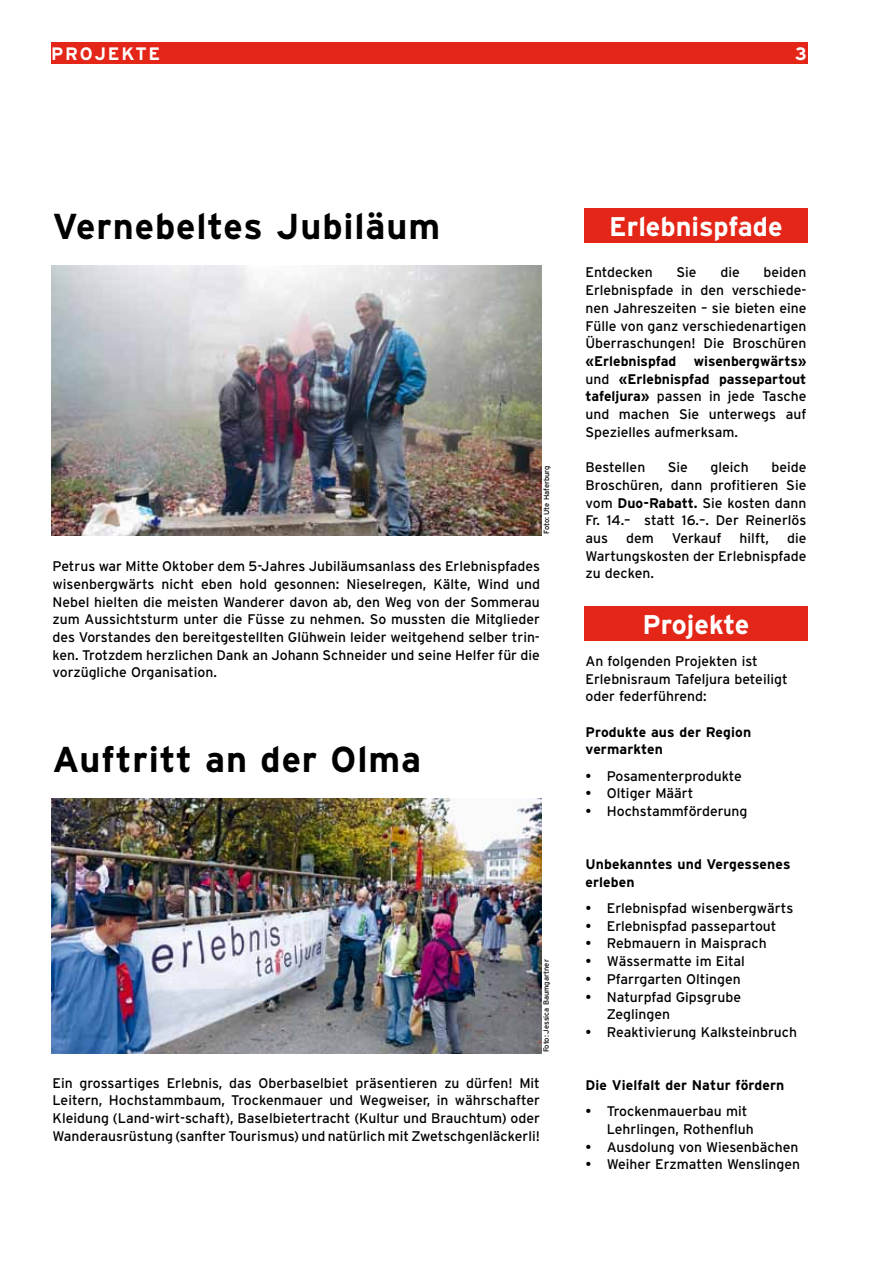
<style>
.page{position:relative;width:893px;height:1263px;background:#fff}
.page>*{position:absolute;margin:0;border:0;box-sizing:border-box;transform-origin:0 0}
.t1{font:700 36px "Interstate";letter-spacing:.025em;color:#000}
.t2{font:700 27px "Interstate";color:#fff}
.t3{font:700 18px "Interstate";color:#fff}
.t4{font:13.95px/17.7px "Interstate";color:#000;text-align:justify}
.t5{font:700 13.95px/17.7px "Interstate";letter-spacing:.01em;color:#000}
.t6{font:7.5px "Interstate";color:#000}
.s1{font-weight:700}
</style>
<div class="page">
<div style="left:51px;top:43px;width:757px;height:21px;background:#e42618"></div>
<div style="left:584px;top:209px;width:224px;height:34px;background:#e42618"></div>
<img style="left:51px;top:265px;width:490px;height:270px">
<div style="left:584px;top:607px;width:224px;height:34px;background:#e42618"></div>
<img style="left:51px;top:798px;width:490px;height:256px">
<p class="t3" style="left:51px;top:43px;width:28px">Proje</p>
<p class="t3" style="left:121px;top:43px;width:40px">ktE</p>
<p class="t3" style="left:795px;top:43px;width:13px">3</p>
<h1 class="t1" style="left:53px;top:204px;width:389px">Vernebeltes Jubiläum</h1>
<p class="t6" style="left:542px;top:534px;width:70px;rotate:-90deg">Foto: Ute Haferburg</p>
<p class="t4" style="left:53px;top:557px;width:489px">Petrus war Mitte Oktober dem 5-Jahres Jubiläumsanlass des Erlebnispfades wisenbergwärts nicht eben hold gesonnen: Nieselregen, Kälte, Wind und Nebel hielten die meisten Wanderer davon ab, den Weg von der Sommerau zum Aussichtsturm unter die Füsse zu nehmen. So mussten die Mitglieder des Vorstandes den bereitgestellten Glühwein leider weitgehend selber trin&shy;ken. Trotzdem herzlichen Dank an Johann Schneider und seine Helfer für die vorzügliche Organisation.</p>
<h1 class="t1" style="left:53px;top:737px;width:370px">Auftritt an der Olma</h1>
<p class="t6" style="left:542px;top:1052px;width:95px;rotate:-90deg">Foto: Jessica Baumgartner</p>
<p class="t4" style="left:53px;top:1074px;width:489px">Ein grossartiges Erlebnis, das Oberbaselbiet präsentieren zu dürfen! Mit Leitern, Hochstammbaum, Trockenmauer und Wegweiser, in währschafter Kleidung (Land-wirt-schaft), Baselbietertracht (Kultur und Brauchtum) oder Wanderausrüstung (sanfter Tourismus) und natürlich mit Zwetschgenläckerli!</p>
<h2 class="t2" style="left:609px;top:210px;width:175px">Erlebnispfade</h2>
<p class="t4" style="left:585px;top:264px;width:222px;text-indent:178px">beiden Erlebnispfade in den verschiede&shy;nen Jahreszeiten – sie bieten eine Fülle von ganz verschiedenartigen Überraschungen! Die Broschüren</p>
<p class="t5" style="left:585px;top:352px;width:92px">«Erlebnispfad</p>
<p class="t4" style="left:585px;top:264px;width:69px">Entdecken</p>
<p class="t4" style="left:677px;top:264px;width:22px">Sie</p>
<p class="t4" style="left:720px;top:264px;width:21px">die</p>
<p class="t4" style="left:585px;top:352px;width:222px;text-indent:108px"><span class="s1">wisenbergwärts» </span>und <span class="s1">«Erlebnispfad passepartout tafeljura»</span> passen in jede Tasche und machen Sie unterwegs auf Spezielles aufmerksam.</p>
<p class="t4" style="left:585px;top:458px;width:61px">Bestellen</p>
<p class="t4" style="left:668px;top:458px;width:22px">Sie</p>
<p class="t4" style="left:710px;top:458px;width:40px">gleich</p>
<p class="t4" style="left:585px;top:458px;width:222px;text-indent:186px">beide Broschüren, dann profitieren Sie vom <span class="s1">Duo-Rabatt.</span> Sie kosten dann Fr. 14.– statt 16.–. Der Reinerlös aus</p>
<p class="t4" style="left:585px;top:529px;width:222px;text-indent:202px">die Wartungskosten der Erlebnispfade zu decken.</p>
<h2 class="t2" style="left:642px;top:608px;width:109px">Projekte</h2>
<p class="t4" style="left:626px;top:529px;width:29px">dem</p>
<p class="t4" style="left:672px;top:529px;width:51px">Verkauf</p>
<p class="t4" style="left:740px;top:529px;width:31px">hilft,</p>
<p class="t4" style="left:585px;top:652px;width:204px;text-align:left">An folgenden Projekten ist<br>Erlebnisraum Tafeljura beteiligt oder federführend:</p>
<p class="t5" style="left:585px;top:723px;width:167px">Produkte aus der Region vermarkten</p>
<p class="t4" style="left:585px;top:767px;width:158px">• Posamenterprodukte</p>
<p class="t4" style="left:585px;top:784px;width:110px">• Oltiger Määrt</p>
<p class="t4" style="left:585px;top:802px;width:163px">• Hochstammförderung</p>
<p class="t5" style="left:585px;top:855px;width:207px">Unbekanntes und Vergessenes erleben</p>
<p class="t4" style="left:585px;top:899px;width:209px">• Erlebnispfad wisenbergwärts</p>
<p class="t4" style="left:585px;top:917px;width:193px">• Erlebnispfad passepartout</p>
<p class="t4" style="left:585px;top:934px;width:183px">• Rebmauern in Maisprach</p>
<p class="t4" style="left:585px;top:952px;width:161px">• Wässermatte im Eital</p>
<p class="t4" style="left:585px;top:970px;width:157px">• Pfarrgarten Oltingen</p>
<p class="t4" style="left:607px;top:988px;width:136px;text-indent:-21px">• Naturpfad Gipsgrube<br>Zeglingen</p>
<p class="t4" style="left:585px;top:1023px;width:213px">• Reaktivierung Kalksteinbruch</p>
<p class="t5" style="left:585px;top:1076px;width:200px">Die Vielfalt der Natur fördern</p>
<p class="t4" style="left:607px;top:1102px;width:149px;text-indent:-21px">• Trockenmauerbau mit<br>Lehrlingen, Rothenfluh</p>
<p class="t4" style="left:585px;top:1138px;width:214px">• Ausdolung von Wiesenbächen</p>
<p class="t4" style="left:585px;top:1155px;width:216px">• Weiher Erzmatten Wenslingen</p>
</div>
